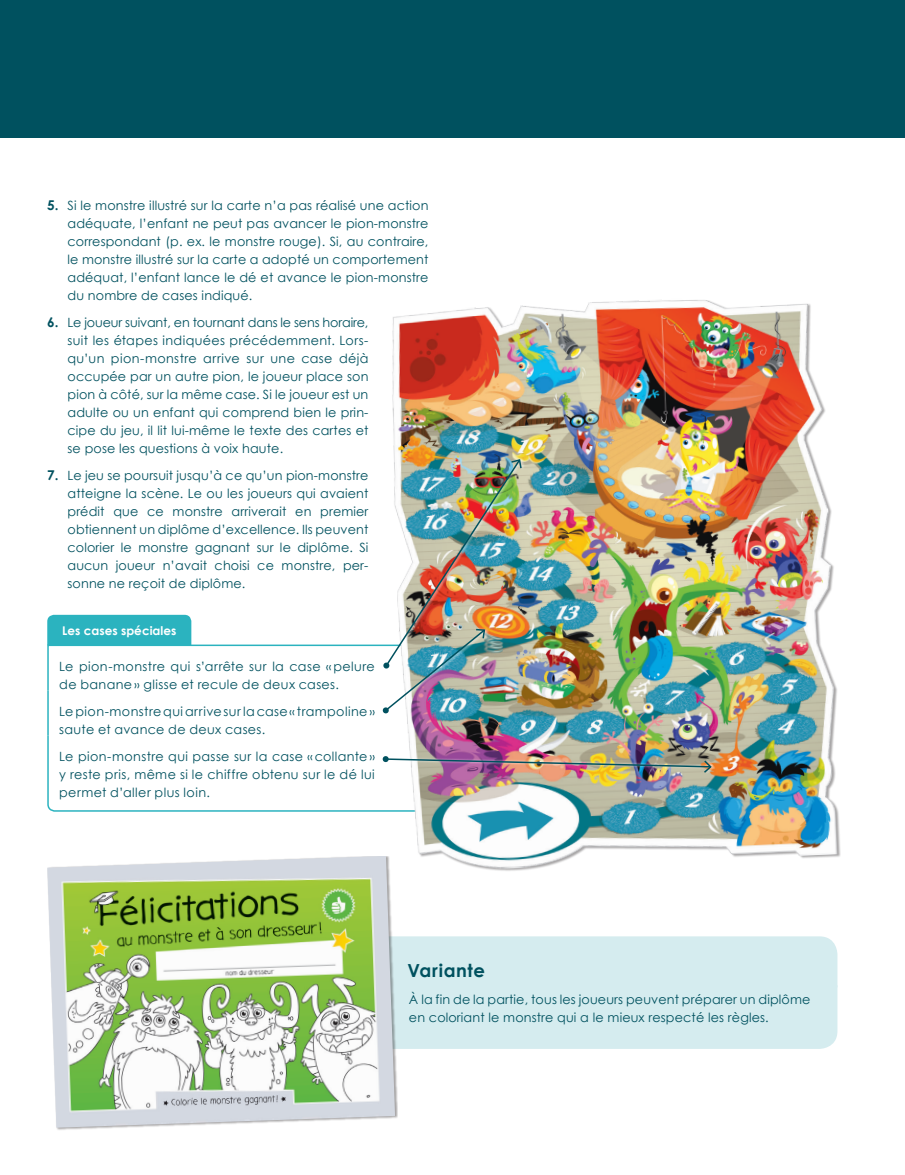
<style>
.page{position:relative;width:905px;height:1175px;background:#fff}
.page>*{position:absolute;margin:0;border:0;box-sizing:border-box;transform-origin:0 0}
.t1{font:18px "Century Gothic Bold Mod";letter-spacing:.03em;color:#00515f}
.t2{font:12.75px/18px "Century Gothic Mod";letter-spacing:.01em;color:#00515f;text-align:justify}
.t3{font:12.75px/18px "Century Gothic Mod";letter-spacing:.03em;color:#00515f}
.t4{font:12px "Century Gothic Bold Mod";color:#fff}
.s1{font-family:"Century Gothic Bold Mod";font-size:13.5px}
</style>
<div class="page">
<div style="left:0;top:0;width:904px;height:137px;background:#00515f"></div>
<div style="left:398px;top:936px;width:439px;height:49px;background:#d5ecef"></div>
<div style="left:398px;top:985px;width:439px;height:63px;background:#d5ecef"></div>
<img style="left:392px;top:300px;width:449px;height:558px">
<svg style="left:392px;top:594px;width:323px;height:277px"></svg>
<img style="left:47px;top:436px;width:665px;height:376px">
<div style="left:47px;top:855px;width:351px;height:275px;background:#231f20;opacity:.4"></div>
<img style="left:47px;top:856px;width:348px;height:271px">
<p class="t2" style="left:68px;top:196px;width:362px;text-indent:-20px"><span class="s1">5.</span> Si le monstre illustré sur la carte n’a pas réalisé une action adéquate, l’enfant ne peut pas avancer le pion-monstre correspondant (p. ex. le monstre rouge). Si, au contraire, le monstre illustré sur la carte a adopté un comportement adéquat, l’enfant lance le dé et avance le pion-monstre du nombre de cases indiqué.</p>
<p class="t2" style="left:68px;top:313px;width:302px;text-indent:-20px"><span class="s1">6.</span> Le joueur suivant, en tournant dans le sens horaire, suit les étapes indiquées précédemment. Lors&shy;qu’un pion-monstre arrive sur une case déjà occupée par un autre pion, le joueur place son pion à côté, sur la même case. Si le joueur est un adulte ou un enfant qui comprend bien le prin&shy;cipe du jeu, il lit lui-même le texte des cartes et se pose les questions à voix haute.</p>
<p class="t2" style="left:68px;top:466px;width:302px;text-indent:-20px"><span class="s1">7.</span> Le jeu se poursuit jusqu’à ce qu’un pion-monstre atteigne la scène. Le ou les joueurs qui avaient prédit que ce monstre arriverait en premier obtiennent un diplôme d’excellence. Ils peuvent colorier le monstre gagnant sur le diplôme. Si aucun joueur n’avait choisi ce monstre, per&shy;sonne ne reçoit de diplôme.</p>
<p class="t4" style="left:62px;top:623px;width:115px">Les cases spéciales</p>
<p class="t3" style="left:59px;top:657px;width:317px">Le pion-monstre qui s’arrête sur la case «pelure de banane» glisse et recule de deux cases.</p>
<p class="t3" style="left:59px;top:702px;width:317px">Le pion-monstre quiarrive sur la case « trampoline» saute et avance de deux cases.</p>
<p class="t2" style="left:59px;top:747px;width:317px">Le pion-monstre qui passe sur la case «collante» y reste pris, même si le chiffre obtenu sur le dé lui permet d’aller plus loin.</p>
<h1 class="t1" style="left:407px;top:959px;width:79px">Variante</h1>
<p class="t2" style="left:409px;top:990px;width:403px">À la fin de la partie, tous les joueurs peuvent préparer un diplôme en coloriant le monstre qui a le mieux respecté les règles.</p>
</div>
